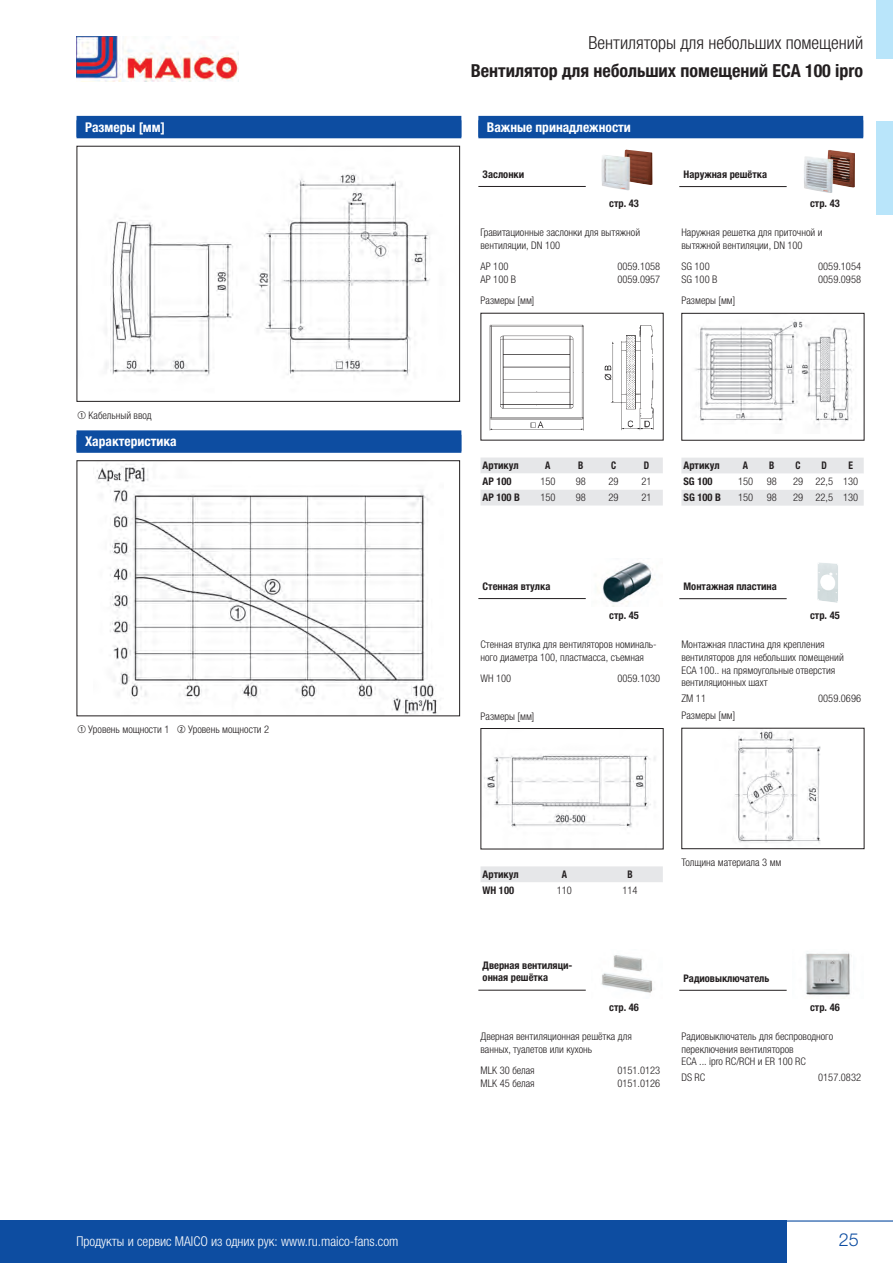
<style>
.page{position:relative;width:893px;height:1263px;background:#fff}
.page>*{position:absolute;margin:0;border:0;box-sizing:border-box;transform-origin:0 0}
.t1{font:700 condensed 18px "Helvetica Neue LTW1 G";color:#231f20}
.t2{font:300 condensed 18px "Helvetica Neue LTW1 G";color:#231f20}
.t3{font:300 18px "Helvetica Neue LTW1 G";color:#0d4da1}
.t4{font:300 condensed 13.5px "Helvetica Neue LTW1 G";color:#fff}
.t5{font:700 condensed 13.5px "Helvetica Neue LTW1 G";color:#fff}
.t6{font:300 condensed 10.5px/12.6px "Helvetica Neue LTW1 G";color:#231f20}
.t7{font:700 condensed 10.5px/12.6px "Helvetica Neue LTW1 G";color:#231f20}
.t8{font:700 condensed 10.5px "Helvetica Neue LTW1 G";color:#231f20;scale:.9 1}
.s1{font-family:"Combi Numerals Ltd";font-weight:400;font-stretch:normal}
</style>
<div class="page">
<hr style="left:0;top:1220px;width:893px;height:1px;background:#0d4da1">
<div style="left:0;top:1220px;width:787px;height:43px;background:#0d4da1"></div>
<img style="left:77px;top:36px;width:161px;height:45px">
<div style="left:77px;top:116px;width:384px;height:21px;background:#0d4da1"></div>
<div style="left:77px;top:120px;width:384px;height:18px;background:#0d4da1"></div>
<div style="left:77px;top:430px;width:384px;height:21px;background:#0d4da1"></div>
<div style="left:77px;top:435px;width:384px;height:18px;background:#0d4da1"></div>
<img style="left:105px;top:173px;width:325px;height:206px">
<div style="left:77px;top:146px;width:383px;height:256px;border:1px solid #231f20"></div>
<img style="left:95px;top:463px;width:342px;height:251px">
<div style="left:77px;top:460px;width:383px;height:256px;border:1px solid #231f20"></div>
<div style="left:478px;top:116px;width:385px;height:21px;background:#0d4da1"></div>
<div style="left:478px;top:120px;width:385px;height:18px;background:#0d4da1"></div>
<hr style="left:478px;top:186px;width:108px;height:1px;background:#231f20">
<img style="left:601px;top:150px;width:51px;height:40px">
<img style="left:489px;top:324px;width:165px;height:107px">
<svg style="left:480px;top:457px;width:183px;height:48px"></svg>
<hr style="left:679px;top:186px;width:108px;height:1px;background:#231f20">
<img style="left:804px;top:150px;width:51px;height:43px">
<img style="left:695px;top:319px;width:157px;height:107px">
<div style="left:681px;top:313px;width:183px;height:128px;border:1px solid #231f20"></div>
<svg style="left:681px;top:458px;width:183px;height:48px"></svg>
<hr style="left:478px;top:598px;width:108px;height:1px;background:#231f20">
<img style="left:597px;top:562px;width:58px;height:45px">
<img style="left:484px;top:754px;width:172px;height:74px">
<div style="left:480px;top:728px;width:184px;height:121px;border:1px solid #231f20"></div>
<div style="left:480px;top:866px;width:183px;height:16px;background:#e6e7e9"></div>
<hr style="left:679px;top:598px;width:108px;height:1px;background:#231f20">
<img style="left:817px;top:562px;width:21px;height:41px">
<img style="left:735px;top:730px;width:86px;height:114px">
<div style="left:681px;top:728px;width:183px;height:121px;border:1px solid #231f20"></div>
<hr style="left:478px;top:990px;width:108px;height:1px;background:#231f20">
<img style="left:601px;top:955px;width:52px;height:38px">
<hr style="left:679px;top:990px;width:108px;height:1px;background:#231f20">
<img style="left:806px;top:953px;width:46px;height:43px">
<div style="left:876px;top:121px;width:17px;height:94px;background:#b9e5fa"></div>
<div style="left:876px;top:0;width:17px;height:58px;background:#b9e5fa"></div>
<p class="t5" style="left:85px;top:119px;width:82px">Размеры [мм]</p>
<p class="t6" style="left:77px;top:409px;width:76px"><span class="s1">①</span> Кабельный ввод</p>
<p class="t5" style="left:85px;top:433px;width:93px">Характеристика</p>
<p class="t6" style="left:77px;top:723px;width:193px"><span class="s1">①</span> Уровень мощности 1 <span class="s1">②</span> Уровень мощности 2</p>
<h1 class="t2" style="left:588px;top:32px;width:276px">Вентиляторы для небольших помещений</h1>
<h1 class="t1" style="left:471px;top:59px;width:394px">Вентилятор для небольших помещений ECA 100 ipro</h1>
<p class="t5" style="left:487px;top:119px;width:146px">Важные принадлежности</p>
<p class="t7" style="left:483px;top:168px;width:43px">Заслонки</p>
<p class="t7" style="left:609px;top:197px;width:31px">стр. 43</p>
<p class="t6" style="left:480px;top:226px;width:161px">Гравитационные заслонки для вытяжной вентиляции, DN 100</p>
<p class="t6" style="left:480px;top:260px;width:29px">AP 100</p>
<p class="t6" style="left:617px;top:260px;width:44px">0059.1058</p>
<p class="t6" style="left:480px;top:273px;width:37px">AP 100 B</p>
<p class="t6" style="left:617px;top:273px;width:44px">0059.0957</p>
<p class="t6" style="left:480px;top:294px;width:56px">Размеры [мм]</p>
<p class="t7" style="left:683px;top:168px;width:85px">Наружная решётка</p>
<p class="t7" style="left:810px;top:197px;width:31px">стр. 43</p>
<p class="t6" style="left:681px;top:226px;width:143px">Наружная решетка для приточной и вытяжной вентиляции, DN 100</p>
<p class="t6" style="left:681px;top:260px;width:30px">SG 100</p>
<p class="t6" style="left:818px;top:260px;width:44px">0059.1054</p>
<p class="t6" style="left:681px;top:273px;width:38px">SG 100 B</p>
<p class="t6" style="left:818px;top:273px;width:44px">0059.0958</p>
<p class="t6" style="left:681px;top:294px;width:56px">Размеры [мм]</p>
<p class="t7" style="left:483px;top:459px;width:38px">Артикул</p>
<p class="t8" style="left:545px;top:459px;width:7px">A</p>
<p class="t8" style="left:578px;top:459px;width:7px">B</p>
<p class="t8" style="left:611px;top:459px;width:7px">C</p>
<p class="t8" style="left:644px;top:459px;width:8px">D</p>
<p class="t7" style="left:483px;top:475px;width:30px">AP 100</p>
<p class="t6" style="left:540px;top:475px;width:17px">150</p>
<p class="t6" style="left:576px;top:475px;width:12px">98</p>
<p class="t6" style="left:609px;top:475px;width:12px">29</p>
<p class="t6" style="left:641px;top:475px;width:12px">21</p>
<p class="t7" style="left:483px;top:491px;width:39px">AP 100 B</p>
<p class="t6" style="left:540px;top:491px;width:17px">150</p>
<p class="t6" style="left:576px;top:491px;width:12px">98</p>
<p class="t6" style="left:609px;top:491px;width:12px">29</p>
<p class="t6" style="left:641px;top:491px;width:12px">21</p>
<p class="t7" style="left:683px;top:459px;width:38px">Артикул</p>
<p class="t8" style="left:743px;top:459px;width:7px">A</p>
<p class="t8" style="left:769px;top:459px;width:7px">B</p>
<p class="t8" style="left:795px;top:459px;width:7px">C</p>
<p class="t8" style="left:822px;top:459px;width:8px">D</p>
<p class="t8" style="left:848px;top:459px;width:7px">E</p>
<p class="t7" style="left:683px;top:475px;width:30px">SG 100</p>
<p class="t6" style="left:738px;top:475px;width:17px">150</p>
<p class="t6" style="left:767px;top:475px;width:12px">98</p>
<p class="t6" style="left:793px;top:475px;width:67px">29 22,5 130</p>
<p class="t7" style="left:684px;top:491px;width:39px">SG 100 B</p>
<p class="t6" style="left:738px;top:491px;width:17px">150</p>
<p class="t6" style="left:767px;top:491px;width:12px">98</p>
<p class="t6" style="left:793px;top:491px;width:67px">29 22,5 130</p>
<p class="t7" style="left:483px;top:580px;width:69px">Стенная втулка</p>
<p class="t7" style="left:609px;top:609px;width:31px">стр. 45</p>
<p class="t6" style="left:480px;top:638px;width:178px">Стенная втулка для вентиляторов номиналь&shy;ного диаметра 100, пластмасса, съемная</p>
<p class="t6" style="left:480px;top:672px;width:32px">WH 100</p>
<p class="t6" style="left:617px;top:672px;width:44px">0059.1030</p>
<p class="t6" style="left:480px;top:710px;width:56px">Размеры [мм]</p>
<p class="t7" style="left:683px;top:580px;width:95px">Монтажная пластина</p>
<p class="t7" style="left:810px;top:609px;width:31px">стр. 45</p>
<p class="t6" style="left:681px;top:638px;width:164px">Монтажная пластина для крепления вентиляторов для небольших помещений ЕСА 100.. на прямоугольные отверстия вентиляционных шахт</p>
<p class="t6" style="left:681px;top:692px;width:26px">ZM 11</p>
<p class="t6" style="left:818px;top:692px;width:44px">0059.0696</p>
<p class="t6" style="left:681px;top:709px;width:56px">Размеры [мм]</p>
<p class="t7" style="left:483px;top:868px;width:38px">Артикул</p>
<p class="t8" style="left:562px;top:868px;width:7px">A</p>
<p class="t8" style="left:627px;top:868px;width:7px">B</p>
<p class="t7" style="left:483px;top:884px;width:33px">WH 100</p>
<p class="t6" style="left:557px;top:884px;width:17px">110</p>
<p class="t6" style="left:622px;top:884px;width:17px">114</p>
<p class="t6" style="left:681px;top:856px;width:102px">Толщина материала 3 мм</p>
<p class="t7" style="left:483px;top:959px;width:91px">Дверная вентиляци&shy;онная решётка</p>
<p class="t7" style="left:609px;top:1001px;width:31px">стр. 46</p>
<p class="t6" style="left:480px;top:1030px;width:153px">Дверная вентиляционная решётка для ванных, туалетов или кухонь</p>
<p class="t6" style="left:480px;top:1064px;width:56px">MLK 30 белая</p>
<p class="t6" style="left:617px;top:1064px;width:44px">0151.0123</p>
<p class="t6" style="left:480px;top:1077px;width:56px">MLK 45 белая</p>
<p class="t6" style="left:617px;top:1077px;width:44px">0151.0126</p>
<p class="t7" style="left:683px;top:971px;width:87px">Радиовыключатель</p>
<p class="t7" style="left:810px;top:1001px;width:31px">стр. 46</p>
<p class="t6" style="left:681px;top:1030px;width:153px">Радиовыключатель для беспроводного переключения вентиляторов<br>ECA ... ipro RC/RCH и ER 100 RC</p>
<p class="t6" style="left:681px;top:1071px;width:25px">DS RC</p>
<p class="t6" style="left:818px;top:1071px;width:44px">0157.0832</p>
<p class="t4" style="left:77px;top:1233px;width:323px">Продукты и сервис MAICO из одних рук: www.ru.maico-fans.com</p>
<h1 class="t3" style="left:839px;top:1229px;width:22px">25</h1>
</div>
